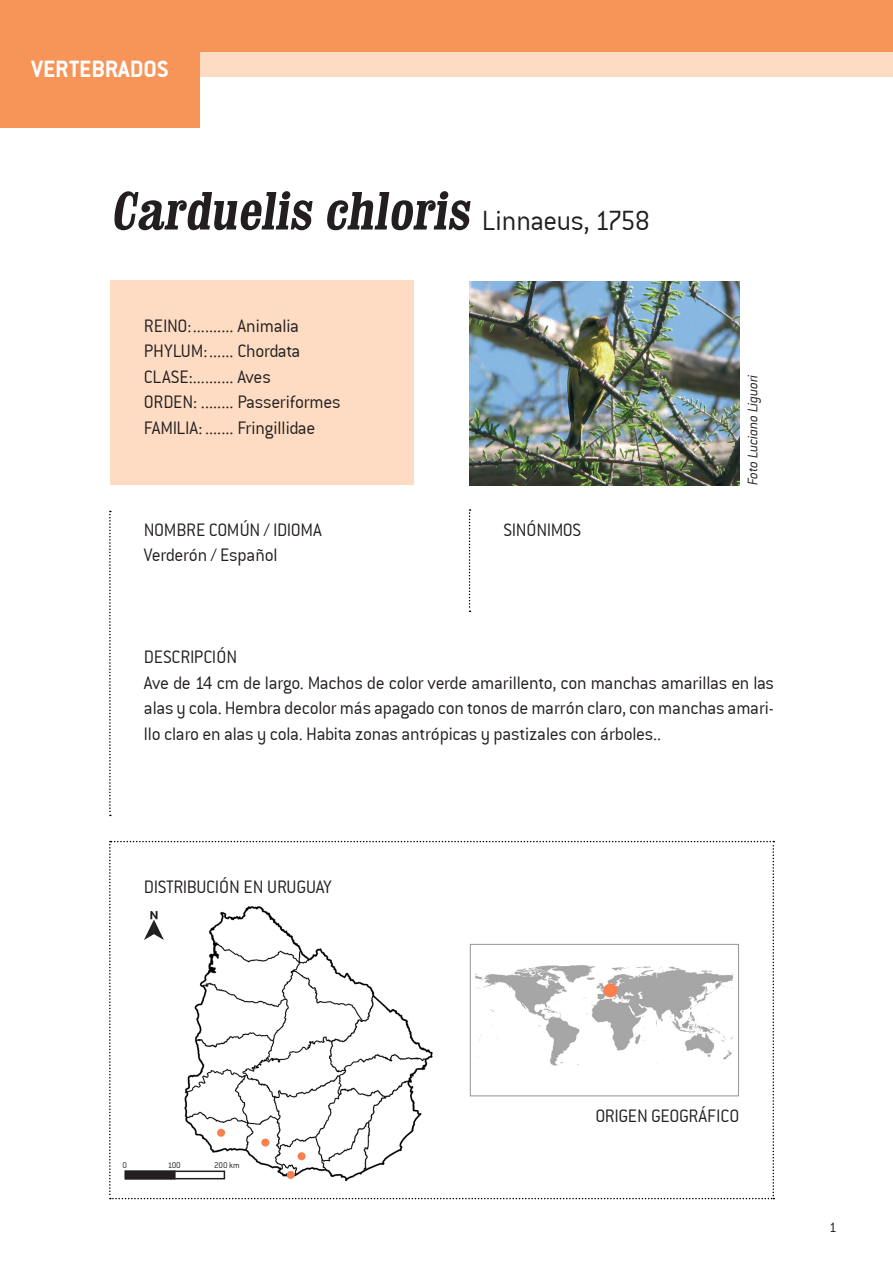
<style>
.page{position:relative;width:893px;height:1263px;background:#fff}
.page>*{position:absolute;margin:0;border:0;box-sizing:border-box;transform-origin:0 0}
.t1{font:700 condensed 54px "Clarendon";color:#231f20}
.t2{font:25.5px "Conduit ITCTT Bold";color:#fff}
.texto_justificado_co{font:19.5px/25.5px "Conduit ITCTT Light";letter-spacing:-.015em;color:#231f20;text-align:justify}
.texto_sobre_fondo_de{font:19.5px "Conduit ITCTT Light";letter-spacing:-.01em;color:#231f20}
.texto_comun_13_17{font:19.5px "Conduit ITCTT Light";letter-spacing:-.015em;color:#231f20}
.t3{font:italic 15px "Conduit ITCTT Light";letter-spacing:-.015em;color:#231f20}
.t4{font:15px "Conduit ITCTT Light";color:#231f20}
.texto_comun_13_17-2{font:9px "Conduit ITCTT Light";color:#231f20}
.s1{font-family:"Conduit ITCTT Light";font-weight:400;font-stretch:normal;font-size:30px}
</style>
<div class="page">
<div style="left:110px;top:280px;width:304px;height:204px;background:#fddcc3"></div>
<img style="left:470px;top:281px;width:269px;height:204px">
<div style="left:0;top:51px;width:893px;height:26px;background:#fddcc3"></div>
<div style="left:0;top:0;width:893px;height:51px;background:#f79559"></div>
<div style="left:0;top:0;width:200px;height:128px;background:#f79559"></div>
<svg style="left:109px;top:511px;width:2px;height:305px"></svg>
<svg style="left:469px;top:509px;width:2px;height:103px"></svg>
<svg style="left:109px;top:841px;width:665px;height:358px"></svg>
<div style="left:125px;top:1170px;width:51px;height:9px;background:#231f20;border:2px solid #231f20"></div>
<div style="left:125px;top:1170px;width:100px;height:9px;border:2px solid #231f20"></div>
<p class="t2" style="left:32px;top:54px;width:138px">VERTEBRADOS</p>
<p class="t1" style="left:110px;top:177px;width:542px">Carduelis chloris <span class="s1">L i n n a e u s , 1758</span></p>
<p class="texto_sobre_fondo_de" style="left:144px;top:315px;width:156px">REINO:.......... Animalia</p>
<p class="texto_sobre_fondo_de" style="left:144px;top:340px;width:158px">PHYLUM:...... Chordata</p>
<p class="texto_sobre_fondo_de" style="left:144px;top:366px;width:129px">CLASE:.......... Aves</p>
<p class="texto_sobre_fondo_de" style="left:144px;top:391px;width:198px">ORDEN: ........ Passeriformes</p>
<p class="texto_sobre_fondo_de" style="left:144px;top:417px;width:173px">FAMILIA: ....... Fringillidae</p>
<p class="texto_justificado_co" style="left:144px;top:517px;width:179px">NOMBRE COMÚN / IDIOMA</p>
<p class="texto_justificado_co" style="left:144px;top:542px;width:135px">Verderón / Español</p>
<p class="texto_comun_13_17" style="left:504px;top:519px;width:79px">SINÓNIMOS</p>
<p class="t3" style="left:745px;top:485px;width:112px;rotate:-90deg">Foto Luciano Liguori</p>
<p class="texto_comun_13_17" style="left:144px;top:646px;width:95px">DESCRIPCIÓN</p>
<p class="texto_justificado_co" style="left:144px;top:670px;width:632px">Ave de 14 cm de largo. Machos de color verde amarillento, con manchas amarillas en las alas y cola. Hembra decolor más apagado con tonos de marrón claro, con manchas amari&shy;llo claro en alas y cola. Habita zonas antrópicas y pastizales con árboles..</p>
<p class="texto_comun_13_17" style="left:144px;top:876px;width:190px">DISTRIBUCIÓN EN URUGUAY</p>
<p class="texto_comun_13_17-2" style="left:122px;top:1160px;width:6px">0</p>
<p class="texto_comun_13_17-2" style="left:168px;top:1160px;width:15px">100</p>
<p class="texto_comun_13_17-2" style="left:214px;top:1160px;width:27px">200 km</p>
<p class="texto_comun_13_17" style="left:595px;top:1105px;width:145px">ORIGEN GEOGRÁFICO</p>
<p class="t4" style="left:829px;top:1219px;width:9px">1</p>
</div>
